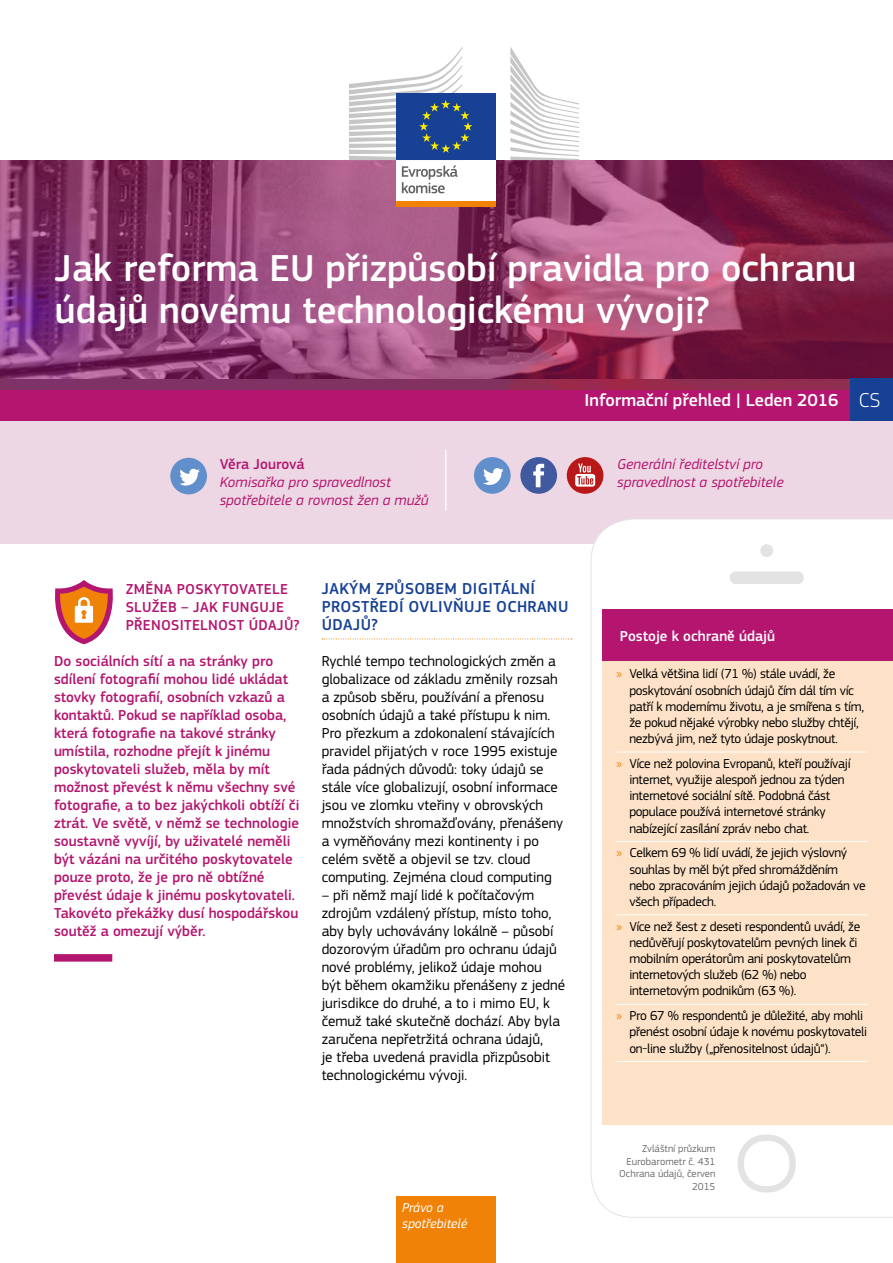
<style>
.page{position:relative;width:893px;height:1263px;background:#fff}
.page>*{position:absolute;margin:0;border:0;box-sizing:border-box;transform-origin:0 0}
.t1{font:500 39px/42px "EC Square Sans Pro";color:#fff}
.t2{font:300 21px "EC Square Sans Pro";color:#fff}
.t3{font:500 18px "EC Square Sans Pro";color:#fff}
.t4{font:500 16.5px/18px "EC Square Sans Pro";letter-spacing:.02em;color:#164194}
.t5{font:15px/18px "EC Square Sans Pro";color:#000}
.t6{font:500 15px/18px "EC Square Sans Pro";color:#b4166f}
.t7{font:italic 15px/18px "EC Square Sans Pro";color:#b4166f}
.t8{font:500 15px/18px "EC Square Sans Pro";letter-spacing:.02em;color:#b4166f}
.t9{font:500 15px "EC Square Sans Pro";color:#fff}
.t10{font:13.5px/16.2px "EC Square Sans Pro";letter-spacing:-.02em;color:#000}
.t11{font:italic 13.5px/16.2px "EC Square Sans Pro";color:#fff}
.t12{font:10.5px/12.6px "EC Square Sans Pro";color:#706f6f;text-align:right}
.s1{font-family:"Myriad Pro";color:#f08208}
</style>
<div class="page">
<div style="left:0;top:421px;width:893px;height:123px;background:#eed7e4"></div>
<div style="left:0;top:378px;width:893px;height:43px;background:#b4166f"></div>
<svg style="left:591px;top:519px;width:302px;height:699px"></svg>
<div style="left:603px;top:609px;width:290px;height:516px;background:#fde2c7"></div>
<div style="left:730px;top:571px;width:74px;height:13px;background:#e3e3e3;border-radius:6px"></div>
<div style="left:760px;top:544px;width:13px;height:13px;background:#e3e3e3;border-radius:6px"></div>
<div style="left:738px;top:1134px;width:58px;height:58px;border:6px solid #e3e3e3;border-radius:24px"></div>
<svg style="left:170px;top:458px;width:37px;height:36px"></svg>
<svg style="left:474px;top:457px;width:37px;height:37px"></svg>
<svg style="left:567px;top:457px;width:36px;height:37px"></svg>
<svg style="left:520px;top:457px;width:37px;height:37px"></svg>
<hr style="left:445px;top:450px;width:1px;height:60px;background:#fff">
<svg style="left:0;top:160px;width:893px;height:229px;background:#913d6a"></svg>
<div style="left:396px;top:1196px;width:99px;height:67px;background:#f08208"></div>
<div style="left:396px;top:158px;width:99px;height:44px;background:#fff"></div>
<svg style="left:510px;top:47px;width:69px;height:113px"></svg>
<div style="left:396px;top:94px;width:99px;height:66px;background:#164194"></div>
<svg style="left:349px;top:47px;width:123px;height:146px"></svg>
<div style="left:396px;top:201px;width:99px;height:6px;background:#f08208"></div>
<div style="left:54px;top:954px;width:58px;height:8px;background:#b4166f"></div>
<svg style="left:322px;top:639px;width:250px;height:1px"></svg>
<hr style="left:617px;top:752px;width:250px;height:1px;background:#fff">
<hr style="left:617px;top:841px;width:250px;height:1px;background:#fff">
<hr style="left:617px;top:914px;width:250px;height:1px;background:#fff">
<hr style="left:617px;top:1004px;width:250px;height:1px;background:#fff">
<hr style="left:617px;top:1061px;width:250px;height:1px;background:#fff">
<svg style="left:55px;top:580px;width:58px;height:64px"></svg>
<div style="left:850px;top:378px;width:43px;height:43px;background:#164194"></div>
<div style="left:603px;top:609px;width:290px;height:52px;background:#b4166f"></div>
<h1 class="t1" style="left:55px;top:248px;width:803px">Jak reforma EU přizpůsobí pravidla pro ochranu údajů novému technologickému vývoji?</h1>
<p class="t6" style="left:220px;top:455px;width:86px">Věra Jourová</p>
<p class="t7" style="left:220px;top:473px;width:210px">Komisařka pro spravedlnost spotřebitele a rovnost žen a mužů</p>
<h3 class="t3" style="left:585px;top:390px;width:255px">Informační přehled | Leden 2016</h3>
<p class="t7" style="left:617px;top:455px;width:168px">Generální ředitelství pro spravedlnost a spotřebitele</p>
<h2 class="t2" style="left:859px;top:388px;width:23px">CS</h2>
<p class="t8" style="left:126px;top:580px;width:175px">ZMĚNA POSKYTOVATELE<br>SLUŽEB – JAK FUNGUJE<br>PŘENOSITELNOST ÚDAJŮ?</p>
<p class="t6" style="left:54px;top:652px;width:247px">Do sociálních sítí a na stránky pro sdílení fotografií mohou lidé ukládat stovky fotografií, osobních vzkazů a kontaktů. Pokud se například osoba, která fotografie na takové stránky umístila, rozhodne přejít k jinému poskytovateli služeb, měla by mít možnost převést k němu všechny své fotografie, a to bez jakýchkoli obtíží či ztrát. Ve světě, v němž se technologie soustavně vyvíjí, by uživatelé neměli být vázáni na určitého poskytovatele pouze proto, že je pro ně obtížné převést údaje k jinému poskytovateli.<br>Takovéto překážky dusí hospodářskou soutěž a omezují výběr.</p>
<p class="t4" style="left:322px;top:580px;width:248px">JAKÝM ZPŮSOBEM DIGITÁLNÍ<br>PROSTŘEDÍ OVLIVŇUJE OCHRANU<br>ÚDAJŮ?</p>
<p class="t5" style="left:322px;top:652px;width:243px">Rychlé tempo technologických změn a globalizace od základu změnily rozsah a způsob sběru, používání a přenosu osobních údajů a také přístupu k nim.<br>Pro přezkum a zdokonalení stávajících pravidel přijatých v roce 1995 existuje řada pádných důvodů: toky údajů se stále více globalizují, osobní informace jsou ve zlomku vteřiny v obrovských množstvích shromažďovány, přenášeny a vyměňovány mezi kontinenty i po celém světě a objevil se tzv. cloud computing. Zejména cloud computing</p>
<p class="t5" style="left:322px;top:886px;width:245px">– při němž mají lidé k počítačovým zdrojům vzdálený přístup, místo toho, aby byly uchovávány lokálně – působí dozorovým úřadům pro ochranu údajů nové problémy, jelikož údaje mohou<br>být během okamžiku přenášeny z jedné jurisdikce do druhé, a to i mimo EU, k čemuž také skutečně dochází. Aby byla zaručena nepřetržitá ochrana údajů,<br>je třeba uvedená pravidla přizpůsobit technologickému vývoji.</p>
<p class="t11" style="left:402px;top:1199px;width:67px">Právo a spotřebitelé</p>
<p class="t9" style="left:620px;top:627px;width:157px">Postoje k ochraně údajů</p>
<p class="t10" style="left:629px;top:666px;width:236px;text-indent:-13px"><span class="s1">»</span> Velká většina lidí (71 %) stále uvádí, že poskytování osobních údajů čím dál tím víc patří k modernímu životu, a je smířena s tím, že pokud nějaké výrobky nebo služby chtějí, nezbývá jim, než tyto údaje poskytnout.</p>
<p class="t10" style="left:629px;top:755px;width:223px;text-indent:-13px"><span class="s1">»</span> Více než polovina Evropanů, kteří používají internet, využije alespoň jednou za týden internetové sociální sítě. Podobná část populace používá internetové stránky nabízející zasílání zpráv nebo chat.</p>
<p class="t10" style="left:629px;top:845px;width:238px;text-indent:-13px"><span class="s1">»</span> Celkem 69 % lidí uvádí, že jejich výslovný souhlas by měl být před shromážděním nebo zpracováním jejich údajů požadován ve všech případech.</p>
<p class="t10" style="left:629px;top:918px;width:232px;text-indent:-13px"><span class="s1">»</span> Více než šest z deseti respondentů uvádí, že nedůvěřují poskytovatelům pevných linek či mobilním operátorům ani poskytovatelům internetových služeb (62 %) nebo internetovým podnikům (63 %).</p>
<p class="t10" style="left:629px;top:1008px;width:239px;text-indent:-13px"><span class="s1">»</span> Pro 67 % respondentů je důležité, aby mohli přenést osobní údaje k novému poskytovateli on-line služby („přenositelnost údajů“).</p>
<p class="t12" style="left:619px;top:1142px;width:98px">Zvláštní průzkum<br>Eurobarometr č. 431<br>Ochrana údajů, červen<br>2015</p>
</div>
